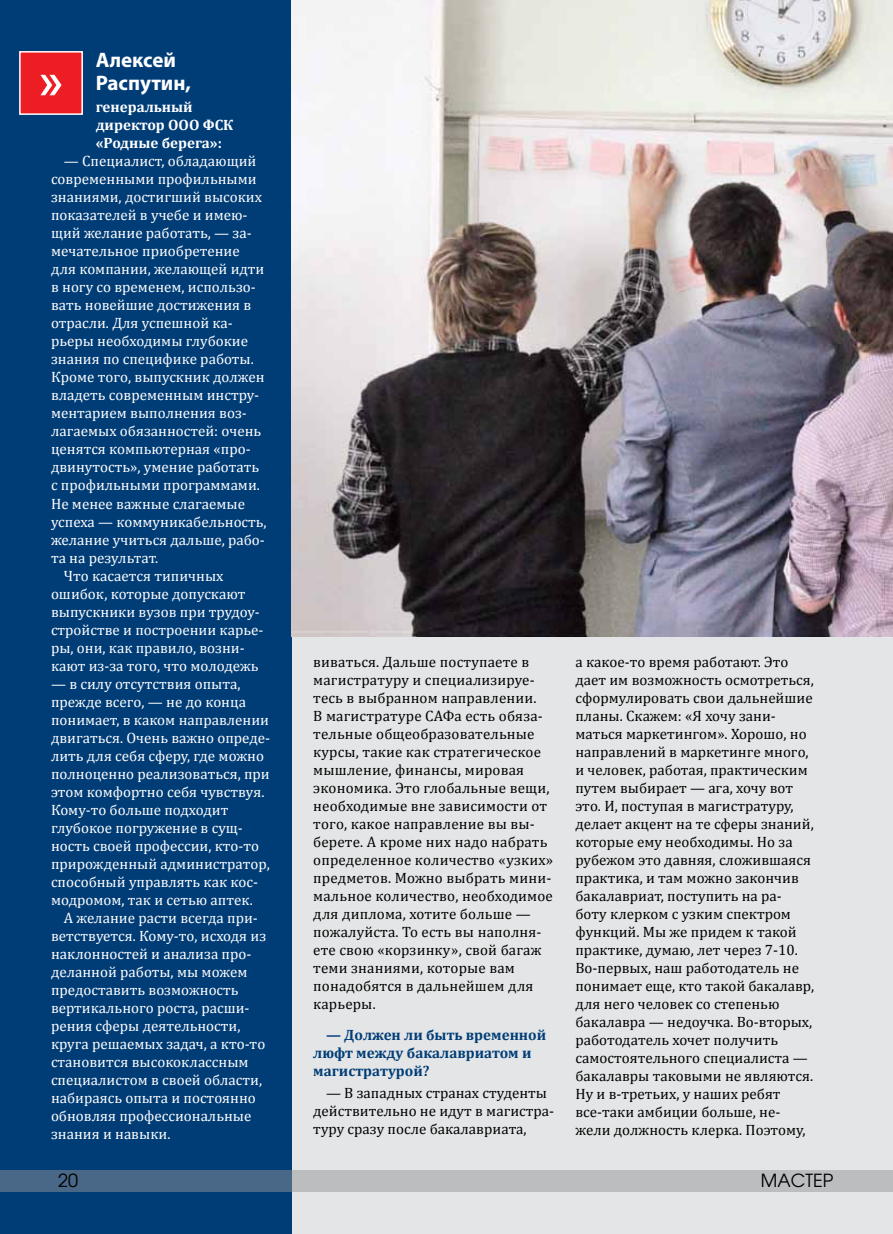
<style>
.page{position:relative;width:893px;height:1234px;background:#fff}
.page>*{position:absolute;margin:0;border:0;box-sizing:border-box;transform-origin:0 0}
.t1{font:54px "Bruskovaya";color:#fff}
.t2{font:700 21px/23.1px "Myriad Pro";color:#fff}
.t3{font:18px "Avant Garde";color:#000}
.t4{font:15px/18px "Cambria";color:#000}
.t5{font:15px/18px "Cambria";color:#fff}
.t6{font:700 15px/18px "Cambria";color:#003d77}
.t7{font:700 15px/18px "Cambria";color:#fff}
</style>
<div class="page">
<div style="left:0;top:0;width:893px;height:1233px;background:#e4e5e6"></div>
<div style="left:0;top:0;width:292px;height:1233px;background:#003d77"></div>
<div style="left:20px;top:52px;width:62px;height:62px;background:#ed1d24"></div>
<div style="left:19px;top:51px;width:64px;height:64px;border:2px solid #fff"></div>
<img style="left:292px;top:0;width:601px;height:636px">
<svg style="left:0;top:1170px;width:893px;height:21px;background:#95a1ac"></svg>
<h2 class="t2" style="left:96px;top:47px;width:97px">Алексей<br>Распутин,</h2>
<p class="t7" style="left:96px;top:98px;width:139px">генеральный директор ООО ФСК «Родные берега»:</p>
<p class="t5" style="left:64px;top:152px;width:194px">— Специалист, обладающий</p>
<p class="t5" style="left:51px;top:170px;width:207px">современными профильными</p>
<p class="t5" style="left:51px;top:188px;width:213px">знаниями, достигший высоких</p>
<p class="t5" style="left:51px;top:206px;width:198px">показателей в учебе и имею-</p>
<p class="t5" style="left:51px;top:224px;width:202px">щий желание работать, — за-</p>
<p class="t5" style="left:51px;top:242px;width:190px">мечательное приобретение</p>
<p class="t5" style="left:51px;top:260px;width:215px">для компании, желающей идти</p>
<p class="t5" style="left:51px;top:278px;width:206px">в ногу со временем, использо-</p>
<p class="t5" style="left:51px;top:296px;width:202px">вать новейшие достижения в</p>
<p class="t5" style="left:51px;top:314px;width:183px">отрасли. Для успешной ка-</p>
<p class="t5" style="left:51px;top:332px;width:199px">рьеры необходимы глубокие</p>
<p class="t5" style="left:51px;top:350px;width:204px">знания по специфике работы.</p>
<p class="t5" style="left:51px;top:368px;width:215px">Кроме того, выпускник должен</p>
<p class="t5" style="left:51px;top:386px;width:210px">владеть современным инстру-</p>
<p class="t5" style="left:51px;top:404px;width:197px">ментарием выполнения воз-</p>
<p class="t5" style="left:51px;top:422px;width:212px">лагаемых обязанностей: очень</p>
<p class="t5" style="left:51px;top:440px;width:201px">ценятся компьютерная «про-</p>
<p class="t5" style="left:51px;top:458px;width:210px">двинутость», умение работать</p>
<p class="t5" style="left:51px;top:476px;width:210px">с профильными программами.</p>
<p class="t5" style="left:51px;top:494px;width:195px">Не менее важные слагаемые</p>
<p class="t5" style="left:51px;top:512px;width:217px">успеха — коммуникабельность,</p>
<p class="t5" style="left:51px;top:530px;width:215px">желание учиться дальше, рабо-</p>
<p class="t5" style="left:51px;top:548px;width:109px">та на результат.</p>
<p class="t5" style="left:64px;top:566px;width:161px">Что касается типичных</p>
<p class="t5" style="left:51px;top:584px;width:196px">ошибок, которые допускают</p>
<p class="t5" style="left:51px;top:602px;width:210px">выпускники вузов при трудоу-</p>
<p class="t5" style="left:51px;top:620px;width:214px">стройстве и построении карье-</p>
<p class="t5" style="left:51px;top:638px;width:195px">ры, они, как правило, возни-</p>
<p class="t5" style="left:51px;top:656px;width:209px">кают из-за того, что молодежь</p>
<p class="t5" style="left:51px;top:674px;width:221px">— в силу отсутствия опыта, прежде всего, — не до конца понимает, в каком направлении двигаться. Очень важно опреде&shy;лить для себя сферу, где можно полноценно реализоваться, при этом комфортно себя чувствуя.<br>Кому-то больше подходит глубокое погружение в сущ&shy;ность своей профессии, кто-то прирожденный администратор, способный управлять как кос&shy;модромом, так и сетью аптек.</p>
<p class="t5" style="left:51px;top:908px;width:217px;text-indent:13px">А желание расти всегда при&shy;ветствуется. Кому-то, исходя из наклонностей и анализа про&shy;деланной работы, мы можем предоставить возможность вертикального роста, расши&shy;рения сферы деятельности, круга решаемых задач, а кто-то становится высококлассным специалистом в своей области, набираясь опыта и постоянно обновляя профессиональные знания и навыки.</p>
<h1 class="t1" style="left:39px;top:51px;width:25px">»</h1>
<p class="t4" style="left:313px;top:652px;width:241px">виваться. Дальше поступаете в магистратуру и специализируе&shy;тесь в выбранном направлении.<br>В магистратуре САФа есть обяза&shy;тельные общеобразовательные курсы, такие как стратегическое мышление, финансы, мировая экономика. Это глобальные вещи, необходимые вне зависимости от того, какое направление вы вы&shy;берете. А кроме них надо набрать определенное количество «узких» предметов. Можно выбрать мини&shy;мальное количество, необходимое для диплома, хотите больше — пожалуйста. То есть вы наполня&shy;ете свою «корзинку», свой багаж теми знаниями, которые вам понадобятся в дальнейшем для карьеры.</p>
<p class="t6" style="left:313px;top:1025px;width:234px;text-indent:13px">— Должен ли быть временной люфт между бакалавриатом и магистратурой?</p>
<p class="t4" style="left:313px;top:1083px;width:242px;text-indent:13px">— В западных странах студенты действительно не идут в магистра&shy;туру сразу после бакалавриата,</p>
<p class="t4" style="left:575px;top:652px;width:240px">а какое-то время работают. Это дает им возможность осмотреться, сформулировать свои дальнейшие планы. Скажем: «Я хочу зани&shy;маться маркетингом». Хорошо, но направлений в маркетинге много, и человек, работая, практическим путем выбирает — ага, хочу вот это. И, поступая в магистратуру, делает акцент на те сферы знаний, которые ему необходимы. Но за рубежом это давняя, сложившаяся практика, и там можно закончив бакалавриат, поступить на ра&shy;боту клерком с узким спектром функций. Мы же придем к такой практике, думаю, лет через 7-10.<br>Во-первых, наш работодатель не понимает еще, кто такой бакалавр, для него человек со степенью бакалавра — недоучка. Во-вторых, работодатель хочет получить самостоятельного специалиста — бакалавры таковыми не являются.<br>Ну и в-третьих, у наших ребят все-таки амбиции больше, не&shy;жели должность клерка. Поэтому,</p>
<p class="t3" style="left:58px;top:1169px;width:21px">20</p>
<p class="t3" style="left:761px;top:1169px;width:63px">Mастер</p>
</div>
